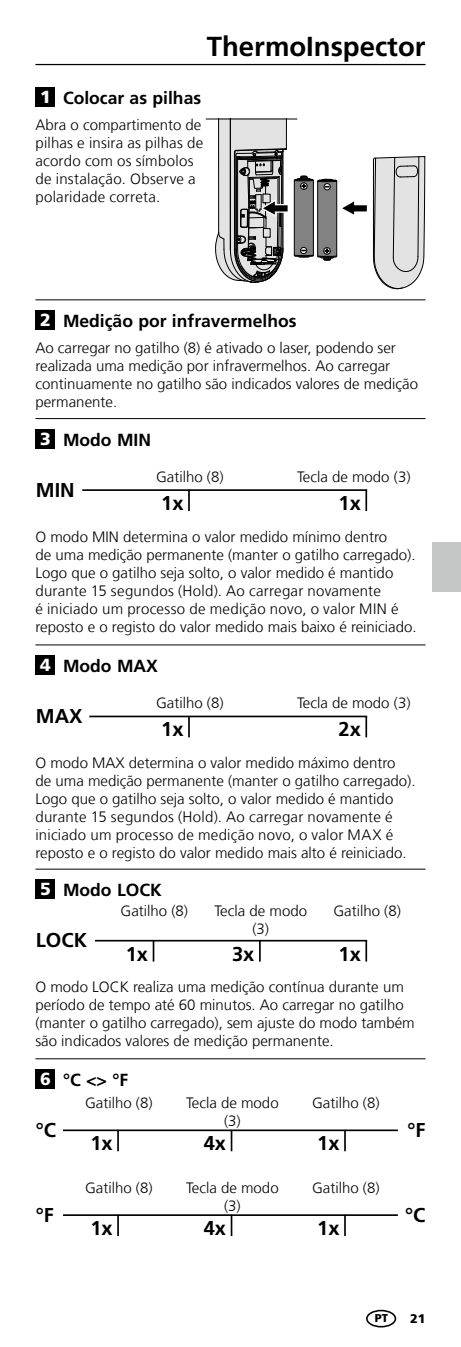
<style>
.page{position:relative;width:461px;height:1347px;background:#fff}
.page>*{position:absolute;margin:0;border:0;box-sizing:border-box;transform-origin:0 0}
.t1{font:700 27.5px "Frutiger LT Com";color:#000}
.t2{font:700 20px "Frutiger LT Com";color:#000}
.t3{font:700 17.5px "Frutiger LT Com";color:#000}
.t4{font:900 17.5px "Frutiger LT Com";color:#fff}
.t5{font:300 15px/18px "Frutiger LT Com";color:#000}
.t6{font:900 12.5px "Frutiger LT Com";color:#000}
.t7{font:900 11.25px "Frutiger LT Com";color:#000}
.s1{font-weight:900;color:#fff}
</style>
<div class="page">
<hr style="left:35px;top:64px;width:390px;height:1px;background:#000">
<svg style="left:373px;top:156px;width:52px;height:133px;background:#cbcbcb"></svg>
<div style="left:350px;top:204px;width:18px;height:9px;border:3px solid #fff"></div>
<div style="left:351px;top:205px;width:16px;height:6px;background:#000"></div>
<svg style="left:205px;top:119px;width:151px;height:163px"></svg>
<hr style="left:206px;top:119px;width:91px;height:1px;background:#000">
<hr style="left:82px;top:489px;width:285px;height:2px;background:#000">
<hr style="left:188px;top:489px;width:2px;height:22px;background:#000">
<hr style="left:365px;top:489px;width:2px;height:22px;background:#000">
<div style="left:35px;top:655px;width:20px;height:20px;background:#000"></div>
<hr style="left:89px;top:715px;width:278px;height:2px;background:#000">
<hr style="left:188px;top:716px;width:2px;height:21px;background:#000">
<hr style="left:365px;top:716px;width:2px;height:21px;background:#000">
<div style="left:35px;top:879px;width:20px;height:20px;background:#000"></div>
<hr style="left:95px;top:939px;width:272px;height:2px;background:#000">
<svg style="left:153px;top:941px;width:1px;height:20px"></svg>
<hr style="left:259px;top:940px;width:2px;height:21px;background:#000">
<hr style="left:365px;top:940px;width:2px;height:21px;background:#000">
<hr style="left:35px;top:644px;width:390px;height:1px;background:#000">
<hr style="left:35px;top:868px;width:390px;height:1px;background:#000">
<hr style="left:35px;top:1058px;width:390px;height:1px;background:#000">
<hr style="left:35px;top:418px;width:390px;height:1px;background:#000">
<div style="left:35px;top:1069px;width:20px;height:20px;background:#000"></div>
<hr style="left:63px;top:1129px;width:335px;height:2px;background:#000">
<hr style="left:117px;top:1129px;width:2px;height:22px;background:#000">
<svg style="left:231px;top:1129px;width:1px;height:22px"></svg>
<hr style="left:344px;top:1129px;width:2px;height:22px;background:#000">
<hr style="left:63px;top:1214px;width:335px;height:1px;background:#000">
<hr style="left:117px;top:1214px;width:2px;height:22px;background:#000">
<svg style="left:231px;top:1214px;width:1px;height:22px"></svg>
<hr style="left:344px;top:1214px;width:2px;height:22px;background:#000">
<hr style="left:35px;top:299px;width:390px;height:1px;background:#000">
<div style="left:35px;top:429px;width:20px;height:20px;background:#000"></div>
<div style="left:35px;top:310px;width:20px;height:20px;background:#000"></div>
<div style="left:35px;top:87px;width:20px;height:20px;background:#000"></div>
<div style="left:366px;top:1309px;width:30px;height:18px;border:2px solid #000;border-radius:50%"></div>
<div style="left:432px;top:542px;width:29px;height:49px;background:#c5c6c6"></div>
<h1 class="t1" style="left:207px;top:30px;width:220px">ThermoInspector</h1>
<p class="t3" style="left:40px;top:87px;width:163px"><span class="s1">1</span> Colocar as pilhas</p>
<p class="t5" style="left:35px;top:116px;width:169px">Abra o compartimento de pilhas e insira as pilhas de acordo com os símbolos de instalação. Observe a polaridade correta.</p>
<p class="t3" style="left:40px;top:310px;width:258px"><span class="s1">2</span> Medição por infravermelhos</p>
<p class="t5" style="left:35px;top:339px;width:384px">Ao carregar no gatilho (8) é ativado o laser, podendo ser realizada uma medição por infravermelhos. Ao carregar continuamente no gatilho são indicados valores de medição permanente.</p>
<p class="t3" style="left:40px;top:429px;width:112px"><span class="s1">3</span> Modo MIN</p>
<h2 class="t2" style="left:36px;top:478px;width:40px">MIN</h2>
<p class="t5" style="left:156px;top:468px;width:69px">Gatilho (8)</p>
<p class="t5" style="left:297px;top:468px;width:115px">Tecla de modo (3)</p>
<h2 class="t2" style="left:161px;top:491px;width:24px">1x</h2>
<h2 class="t2" style="left:338px;top:491px;width:24px">1x</h2>
<p class="t5" style="left:35px;top:528px;width:382px">O modo MIN determina o valor medido mínimo dentro<br>de uma medição permanente (manter o gatilho carregado).<br>Logo que o gatilho seja solto, o valor medido é mantido durante 15 segundos (Hold). Ao carregar novamente<br>é iniciado um processo de medição novo, o valor MIN é reposto e o registo do valor medido mais baixo é reiniciado.</p>
<p class="t4" style="left:40px;top:654px;width:12px">4</p>
<p class="t3" style="left:63px;top:655px;width:96px">Modo MAX</p>
<h2 class="t2" style="left:36px;top:704px;width:48px">MAX</h2>
<p class="t5" style="left:156px;top:694px;width:69px">Gatilho (8)</p>
<p class="t5" style="left:297px;top:694px;width:115px">Tecla de modo (3)</p>
<h2 class="t2" style="left:161px;top:717px;width:24px">1x</h2>
<h2 class="t2" style="left:338px;top:717px;width:24px">2x</h2>
<p class="t5" style="left:35px;top:754px;width:381px">O modo MAX determina o valor medido máximo dentro<br>de uma medição permanente (manter o gatilho carregado).<br>Logo que o gatilho seja solto, o valor medido é mantido durante 15 segundos (Hold). Ao carregar novamente é iniciado um processo de medição novo, o valor MAX é reposto e o registo do valor medido mais alto é reiniciado.</p>
<p class="t4" style="left:40px;top:878px;width:12px">5</p>
<p class="t3" style="left:63px;top:879px;width:100px">Modo LOCK</p>
<h2 class="t2" style="left:36px;top:928px;width:53px">LOCK</h2>
<p class="t5" style="left:120px;top:902px;width:69px">Gatilho (8)</p>
<p class="t5" style="left:214px;top:902px;width:94px;text-align:center">Tecla de modo (3)</p>
<p class="t5" style="left:333px;top:902px;width:69px">Gatilho (8)</p>
<h2 class="t2" style="left:126px;top:941px;width:24px">1x</h2>
<h2 class="t2" style="left:232px;top:941px;width:24px">3x</h2>
<h2 class="t2" style="left:338px;top:941px;width:24px">1x</h2>
<p class="t5" style="left:35px;top:978px;width:380px">O modo LOCK realiza uma medição contínua durante um período de tempo até 60 minutos. Ao carregar no gatilho (manter o gatilho carregado), sem ajuste do modo também são indicados valores de medição permanente.</p>
<p class="t3" style="left:40px;top:1069px;width:90px"><span class="s1">6</span> °C &lt;&gt; °F</p>
<p class="t5" style="left:85px;top:1093px;width:69px">Gatilho (8)</p>
<p class="t5" style="left:312px;top:1093px;width:69px">Gatilho (8)</p>
<p class="t5" style="left:186px;top:1093px;width:94px;text-align:center">Tecla de modo (3)</p>
<h2 class="t2" style="left:36px;top:1118px;width:22px">°C</h2>
<h2 class="t2" style="left:407px;top:1118px;width:19px">°F</h2>
<h2 class="t2" style="left:90px;top:1131px;width:24px">1x</h2>
<h2 class="t2" style="left:204px;top:1131px;width:24px">4x</h2>
<h2 class="t2" style="left:317px;top:1131px;width:24px">1x</h2>
<p class="t5" style="left:85px;top:1178px;width:69px">Gatilho (8)</p>
<p class="t5" style="left:312px;top:1178px;width:69px">Gatilho (8)</p>
<p class="t5" style="left:186px;top:1178px;width:94px;text-align:center">Tecla de modo (3)</p>
<h2 class="t2" style="left:36px;top:1203px;width:20px">°F</h2>
<h2 class="t2" style="left:405px;top:1203px;width:22px">°C</h2>
<h2 class="t2" style="left:90px;top:1216px;width:24px">1x</h2>
<h2 class="t2" style="left:204px;top:1216px;width:24px">4x</h2>
<h2 class="t2" style="left:317px;top:1216px;width:24px">1x</h2>
<p class="t7" style="left:375px;top:1311px;width:15px">PT</p>
<p class="t6" style="left:410px;top:1310px;width:17px">21</p>
</div>
